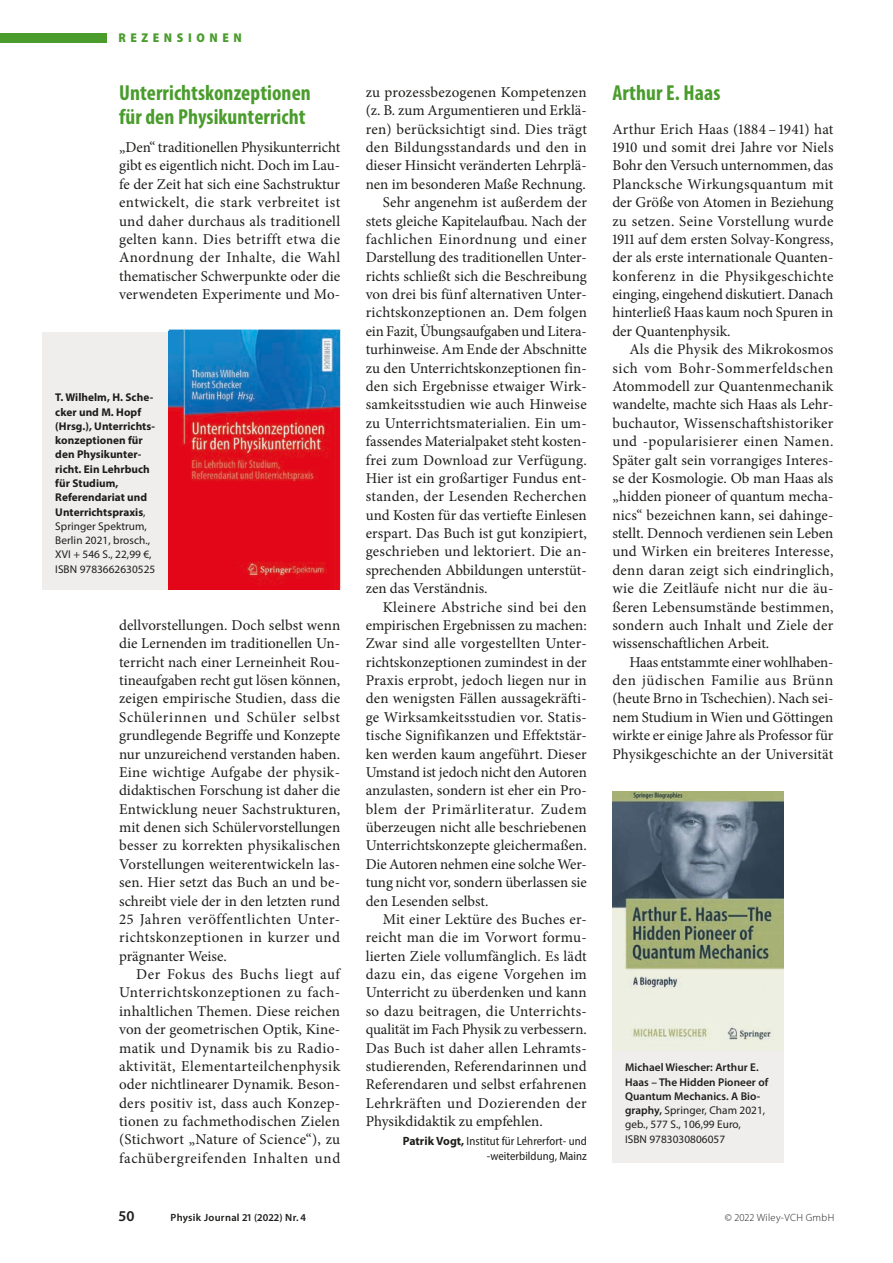
<style>
.page{position:relative;width:893px;height:1263px;background:#fff}
.page>*{position:absolute;margin:0;border:0;box-sizing:border-box;transform-origin:0 0}
.t1{font:700 condensed 21.75px/24px "Myriad Pro";letter-spacing:.005em;color:#4a9c2d}
.t2{font:15px/18.3px "Minion Pro";letter-spacing:.005em;color:#1d1d1b;text-align:justify}
.t3{font:15px "Minion Pro";letter-spacing:.025em;color:#1d1d1b}
.t4{font:15px "Minion Pro";letter-spacing:.03em;color:#1d1d1b}
.t5{font:15px "Minion Pro";letter-spacing:.035em;color:#1d1d1b}
.t6{font:15px "Minion Pro";letter-spacing:.04em;color:#1d1d1b}
.t7{font:600 15px "Myriad Pro";color:#1d1d1b}
.t8{font:900 semi-condensed 12.75px "Myriad Pro";letter-spacing:.36em;color:#4a9c2d}
.t9{font:semi-condensed 12px/15px "Myriad Pro";letter-spacing:.005em;color:#1d1d1b;text-align:right}
.t10{font:700 11.25px/14.2px "Myriad Pro";letter-spacing:.005em;color:#1d1d1b}
.t11{font:600 11.25px/14.2px "Myriad Pro";letter-spacing:.005em;color:#1d1d1b}
.t12{font:600 10.5px "Myriad Pro";letter-spacing:.03em;color:#1d1d1b}
.t13{font:300 10.5px "Myriad Pro";letter-spacing:.03em;color:#1d1d1b}
.s1{font-weight:400}
.s2{font-weight:700;font-stretch:normal}
</style>
<div class="page">
<div style="left:0;top:33px;width:106px;height:9px;background:#4a9c2d"></div>
<div style="left:43px;top:332px;width:297px;height:257px;background:#efeeec"></div>
<img style="left:169px;top:332px;width:171px;height:257px">
<div style="left:612px;top:793px;width:171px;height:370px;background:#efeeec"></div>
<img style="left:613px;top:792px;width:170px;height:255px">
<p class="t8" style="left:118px;top:30px;width:125px">REZENSIONEN</p>
<h1 class="t1" style="left:119px;top:80px;width:193px">Unterrichtskonzeptionen für den Physikunterricht</h1>
<p class="t2" style="left:119px;top:138px;width:223px">„Den“ traditionellen Physikunterricht gibt es eigentlich nicht. Doch im Lau&shy;fe der Zeit hat sich eine Sachstruktur entwickelt, die stark verbreitet ist und daher durchaus als traditionell gelten kann. Dies betrifft etwa die Anordnung der Inhalte, die Wahl thematischer Schwerpunkte oder die verwendeten Experimente und Mo-</p>
<p class="t10" style="left:55px;top:390px;width:102px">T. Wilhelm, H. Sche&shy;cker und M. Hopf (Hrsg.), Unterrichts&shy;konzeptionen für den Physikunter&shy;richt. Ein Lehrbuch für Studium,<br>Referendariat und<br>Unterrichtspraxis<span class="s1">,<br>Springer Spektrum,<br>Berlin 2021, brosch.,<br>XVI + 546 S., 22,99 €,<br>ISBN 9783662630525</span></p>
<p class="t2" style="left:119px;top:616px;width:223px">dellvorstellungen. Doch selbst wenn die Lernenden im traditionellen Un&shy;terricht nach einer Lerneinheit Rou&shy;tineaufgaben recht gut lösen können, zeigen empirische Studien, dass die Schülerinnen und Schüler selbst grundlegende Begriffe und Konzepte nur unzureichend verstanden haben.<br>Eine wichtige Aufgabe der physik&shy;didaktischen Forschung ist daher die Entwicklung neuer Sachstrukturen, mit denen sich Schülervorstellungen besser zu korrekten physikalischen Vorstellungen weiterentwickeln las&shy;sen. Hier setzt das Buch an und be&shy;schreibt viele der in den letzten rund 25 Jahren veröffentlichten Unter&shy;richtskonzeptionen in kurzer und prägnanter Weise.</p>
<p class="t2" style="left:119px;top:965px;width:223px;text-indent:17px">Der Fokus des Buchs liegt auf Unterrichtskonzeptionen zu fach&shy;inhaltlichen Themen. Diese reichen von der geometrischen Optik, Kine&shy;matik und Dynamik bis zu Radio&shy;aktivität, Elementarteilchenphysik oder nichtlinearer Dynamik. Beson&shy;ders positiv ist, dass auch Konzep&shy;tionen zu fachmethodischen Zielen (Stichwort „Nature of Science“), zu fach übergreifenden Inhalten und</p>
<p class="t2" style="left:366px;top:83px;width:222px">zu prozessbezogenen Kompetenzen</p>
<p class="t2" style="left:366px;top:101px;width:223px">(z. B. zum Argumentieren und Erklä-</p>
<p class="t2" style="left:366px;top:120px;width:223px">ren) berücksichtigt sind. Dies trägt</p>
<p class="t3" style="left:366px;top:137px;width:223px">den Bildungsstandards und den in</p>
<p class="t2" style="left:366px;top:157px;width:223px">dieser Hinsicht veränderten Lehrplä-</p>
<p class="t2" style="left:366px;top:175px;width:222px">nen im besonderen Maße Rechnung.</p>
<p class="t2" style="left:383px;top:193px;width:206px">Sehr angenehm ist außerdem der</p>
<p class="t2" style="left:366px;top:212px;width:223px">stets gleiche Kapitelaufbau. Nach der</p>
<p class="t5" style="left:366px;top:229px;width:223px">fachlichen Einordnung und einer</p>
<p class="t2" style="left:366px;top:248px;width:223px">Darstellung des traditionellen Unter-</p>
<p class="t2" style="left:366px;top:267px;width:223px">richts schließt sich die Beschreibung</p>
<p class="t2" style="left:366px;top:285px;width:223px">von drei bis fünf alternativen Unter-</p>
<p class="t2" style="left:366px;top:304px;width:223px">richtskonzeptionen an. Dem folgen</p>
<p class="t2" style="left:366px;top:322px;width:223px">ein Fazit, Übungsaufgaben und Litera-</p>
<p class="t2" style="left:366px;top:340px;width:223px">turhinweise. Am Ende der Abschnitte</p>
<p class="t2" style="left:366px;top:359px;width:223px">zu den Unterrichtskonzeptionen fin-</p>
<p class="t2" style="left:366px;top:377px;width:223px">den sich Ergebnisse etwaiger Wirk-</p>
<p class="t2" style="left:366px;top:395px;width:223px">samkeitsstudien wie auch Hinweise</p>
<p class="t2" style="left:366px;top:414px;width:223px">zu Unterrichtsmaterialien. Ein um-</p>
<p class="t2" style="left:366px;top:432px;width:223px">fassendes Materialpaket steht kosten-</p>
<p class="t2" style="left:366px;top:451px;width:223px">frei zum Download zur Ver fügung.</p>
<p class="t2" style="left:366px;top:469px;width:223px">Hier ist ein großartiger Fundus ent-</p>
<p class="t2" style="left:366px;top:487px;width:223px">standen, der Lesenden Recherchen</p>
<p class="t2" style="left:366px;top:506px;width:223px">und Kosten für das vertiefte Einlesen</p>
<p class="t2" style="left:366px;top:524px;width:223px">erspart. Das Buch ist gut konzipiert,</p>
<p class="t2" style="left:366px;top:542px;width:223px">geschrieben und lektoriert. Die an-</p>
<p class="t2" style="left:366px;top:561px;width:223px">sprechenden Abbildungen unterstüt-</p>
<p class="t2" style="left:366px;top:579px;width:124px">zen das Verständnis.</p>
<p class="t3" style="left:383px;top:597px;width:206px">Kleinere Abstriche sind bei den</p>
<p class="t2" style="left:366px;top:616px;width:223px">empirischen Ergebnissen zu machen:</p>
<p class="t2" style="left:366px;top:634px;width:223px">Zwar sind alle vorgestellten Unter-</p>
<p class="t2" style="left:366px;top:653px;width:223px">richtskonzeptionen zumindest in der</p>
<p class="t2" style="left:366px;top:671px;width:223px">Praxis erprobt, jedoch liegen nur in</p>
<p class="t2" style="left:366px;top:689px;width:223px">den wenigsten Fällen aussagekräfti-</p>
<p class="t2" style="left:366px;top:708px;width:223px">ge Wirksamkeitsstudien vor. Statis-</p>
<p class="t2" style="left:366px;top:726px;width:223px">ti sche Signifikanzen und Effektstär-</p>
<p class="t2" style="left:366px;top:745px;width:223px">ken werden kaum angeführt. Dieser</p>
<p class="t2" style="left:366px;top:763px;width:223px">Umstand ist jedoch nicht den Autoren</p>
<p class="t2" style="left:366px;top:781px;width:223px">anzulasten, sondern ist eher ein Pro-</p>
<p class="t6" style="left:366px;top:799px;width:223px">blem der Primärliteratur. Zudem</p>
<p class="t2" style="left:366px;top:818px;width:223px">überzeugen nicht alle beschriebenen</p>
<p class="t2" style="left:366px;top:836px;width:223px">Unterrichtskonzepte gleichermaßen.</p>
<p class="t2" style="left:366px;top:855px;width:223px">Die Autoren nehmen eine solche Wer-</p>
<p class="t2" style="left:366px;top:873px;width:223px">tung nicht vor, sondern überlassen sie</p>
<p class="t2" style="left:366px;top:892px;width:124px">den Lesenden selbst.</p>
<p class="t2" style="left:383px;top:910px;width:206px">Mit einer Lektüre des Buches er-</p>
<p class="t2" style="left:366px;top:928px;width:223px">reicht man die im Vorwort formu-</p>
<p class="t2" style="left:366px;top:947px;width:223px">lierten Ziele vollumfänglich. Es lädt</p>
<p class="t4" style="left:366px;top:964px;width:223px">dazu ein, das eigene Vorgehen im</p>
<p class="t2" style="left:366px;top:983px;width:223px">Unter richt zu überdenken und kann</p>
<p class="t2" style="left:366px;top:1002px;width:223px">so dazu beitragen, die Unterrichts-</p>
<p class="t2" style="left:366px;top:1020px;width:223px">qualität im Fach Physik zu verbessern.</p>
<p class="t2" style="left:366px;top:1039px;width:223px">Das Buch ist daher allen Lehramts-</p>
<p class="t2" style="left:366px;top:1057px;width:223px">studierenden, Referendarinnen und</p>
<p class="t2" style="left:366px;top:1075px;width:223px">Referendaren und selbst erfahrenen</p>
<p class="t4" style="left:366px;top:1093px;width:223px">Lehrkräften und Dozierenden der</p>
<p class="t2" style="left:366px;top:1112px;width:179px">Physikdidaktik zu empfehlen.</p>
<p class="t9" style="left:403px;top:1134px;width:186px"><span class="s2">Patrik Vogt,</span> Institut für Lehrerfort- und -weiterbildung, Mainz</p>
<h1 class="t1" style="left:612px;top:80px;width:110px">Arthur E. Haas</h1>
<p class="t2" style="left:612px;top:120px;width:223px">Arthur Erich Haas (1884 – 1941) hat 1910 und somit drei Jahre vor Niels Bohr den Versuch unternommen, das Plancksche Wirkungsquantum mit der Größe von Atomen in Beziehung zu setzen. Seine Vorstellung wurde 1911 auf dem ersten Solvay-Kongress, der als erste internationale Quanten&shy;konferenz in die Physikgeschichte einging, eingehend diskutiert. Danach hinterließ Haas kaum noch Spuren in der Quantenphysik.</p>
<p class="t2" style="left:612px;top:340px;width:223px;text-indent:17px">Als die Physik des Mikrokosmos sich vom Bohr-Sommerfeldschen Atommodell zur Quantenmechanik wandelte, machte sich Haas als Lehr&shy;buchautor, Wissenschaftshistoriker und -popularisierer einen Namen.<br>Später galt sein vorrangiges Interes&shy;se der Kosmologie. Ob man Haas als „hidden pioneer of quantum mecha&shy;nics“ bezeichnen kann, sei dahinge&shy;stellt. Dennoch verdienen sein Leben und Wirken ein breiteres Interesse, denn daran zeigt sich eindringlich, wie die Zeitläufe nicht nur die äu&shy;ßeren Lebensumstände bestimmen, sondern auch Inhalt und Ziele der wissenschaftlichen Arbeit.</p>
<p class="t2" style="left:612px;top:653px;width:223px;text-indent:17px">Haas entstammte einer wohlhaben&shy;den jüdischen Familie aus Brünn (heute Brno in Tschechien). Nach sei&shy;nem Studium in Wien und Göttingen wirkte er einige Jahre als Professor für Physikgeschichte an der Universität</p>
<p class="t11" style="left:625px;top:1060px;width:145px">Michael Wiescher: Arthur E.<br>Haas – The Hidden Pioneer of<br>Quantum Mechanics. A Bio&shy;graphy, <span class="s1">Springer, Cham 2021, geb., 577 S., 106,99 Euro,<br>ISBN 9783030806057</span></p>
<p class="t7" style="left:119px;top:1206px;width:17px">50</p>
<p class="t12" style="left:171px;top:1211px;width:137px">Physik Journal 21 (2022) Nr. 4</p>
<p class="t13" style="left:725px;top:1211px;width:111px">© 2022 Wiley-VCH GmbH</p>
</div>
